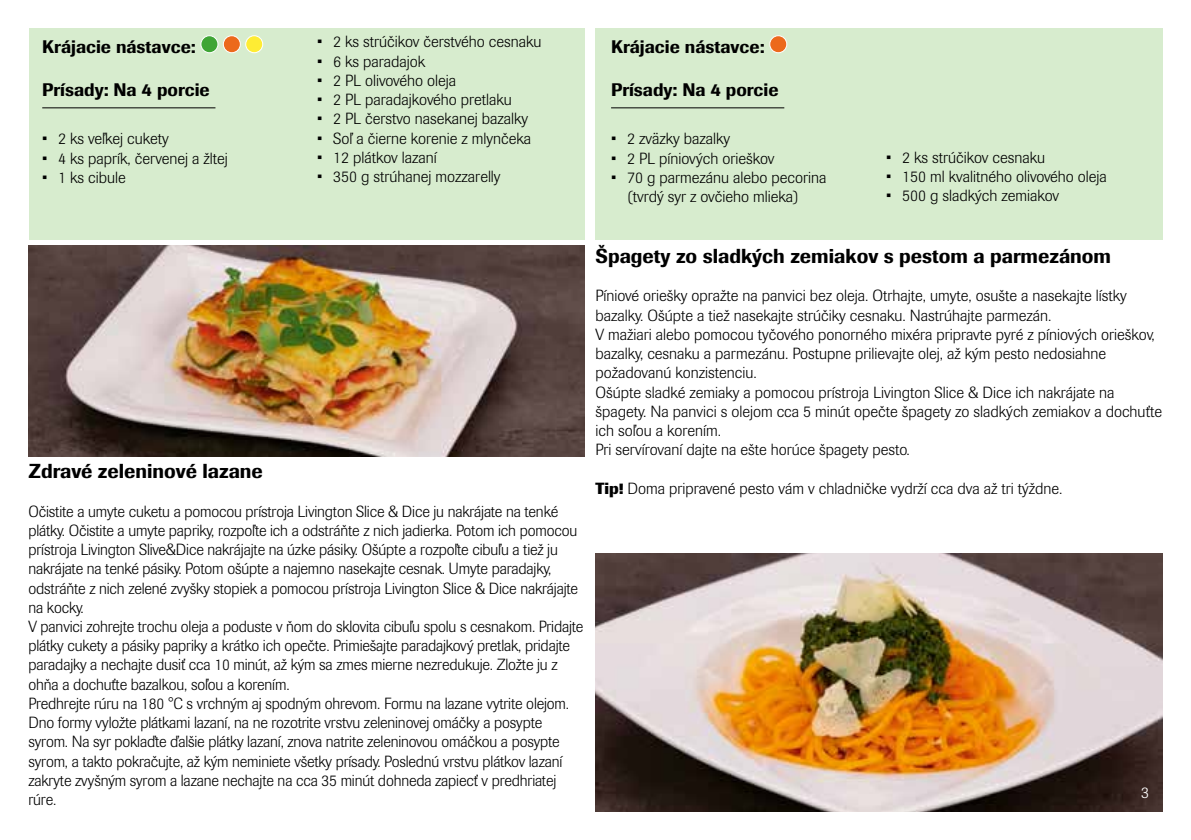
<style>
.page{position:relative;width:1191px;height:840px;background:#fff}
.page>*{position:absolute;margin:0;border:0;box-sizing:border-box;transform-origin:0 0}
.t1{font:500 20px "Imago Pro";color:#000}
.t2{font:500 18px "Imago Pro";color:#000}
.t3{font:300 16px/19.2px "Imago Pro";letter-spacing:-.01em;color:#000}
.t4{font:300 16px "Imago Pro";color:#fff}
.s1{font-weight:700}
</style>
<div class="page">
<div style="left:29px;top:28px;width:555px;height:211px;background:#d7ecce"></div>
<hr style="left:42px;top:107px;width:173px;height:1px;background:#000">
<div style="left:201px;top:36px;width:17px;height:17px;background:#3fa535;border-radius:50%"></div>
<div style="left:201px;top:35px;width:17px;height:18px;border:1px solid #fff;border-radius:50%"></div>
<div style="left:223px;top:36px;width:17px;height:17px;background:#ec691c;border-radius:50%"></div>
<div style="left:223px;top:35px;width:18px;height:18px;border:1px solid #fff;border-radius:50%"></div>
<div style="left:246px;top:36px;width:17px;height:17px;background:#feec34;border-radius:50%"></div>
<div style="left:245px;top:35px;width:18px;height:18px;border:1px solid #fff;border-radius:50%"></div>
<div style="left:595px;top:28px;width:567px;height:211px;background:#d7ecce"></div>
<hr style="left:611px;top:107px;width:173px;height:1px;background:#000">
<div style="left:769px;top:36px;width:18px;height:17px;background:#ec691c;border-radius:50%"></div>
<div style="left:769px;top:35px;width:18px;height:18px;border:1px solid #fff;border-radius:50%"></div>
<img style="left:28px;top:245px;width:556px;height:211px">
<img style="left:595px;top:553px;width:567px;height:258px">
<p class="t2" style="left:42px;top:35px;width:155px">Krájacie nástavce:</p>
<p class="t2" style="left:42px;top:78px;width:169px">Prísady: Na 4 porcie</p>
<p class="t3" style="left:42px;top:129px;width:128px">• 2 ks veľkej cukety</p>
<p class="t3" style="left:42px;top:148px;width:187px">• 4 ks paprík, červenej a žltej</p>
<p class="t3" style="left:42px;top:167px;width:85px">• 1 ks cibule</p>
<p class="t3" style="left:317px;top:32px;width:226px">• 2 ks strúčikov čerstvého cesnaku</p>
<p class="t3" style="left:317px;top:51px;width:109px">• 6 ks paradajok</p>
<p class="t3" style="left:317px;top:70px;width:140px">• 2 PL olivového oleja</p>
<p class="t3" style="left:317px;top:90px;width:196px">• 2 PL paradajkového pretlaku</p>
<p class="t3" style="left:317px;top:109px;width:212px">• 2 PL čerstvo nasekanej bazalky</p>
<p class="t3" style="left:317px;top:128px;width:215px">• Soľ a čierne korenie z mlynčeka</p>
<p class="t3" style="left:317px;top:147px;width:121px">• 12 plátkov lazaní</p>
<p class="t3" style="left:317px;top:166px;width:185px">• 350 g strúhanej mozzarelly</p>
<p class="t2" style="left:611px;top:35px;width:155px">Krájacie nástavce:</p>
<p class="t2" style="left:611px;top:78px;width:169px">Prísady: Na 4 porcie</p>
<p class="t3" style="left:611px;top:129px;width:120px">• 2 zväzky bazalky</p>
<p class="t3" style="left:611px;top:148px;width:165px">• 2 PL píniových orieškov</p>
<p class="t3" style="left:627px;top:167px;width:201px;text-indent:-16px">• 70 g parmezánu alebo pecorina (tvrdý syr z ovčieho mlieka)</p>
<p class="t3" style="left:886px;top:147px;width:160px">• 2 ks strúčikov cesnaku</p>
<p class="t3" style="left:886px;top:166px;width:222px">• 150 ml kvalitného olivového oleja</p>
<p class="t3" style="left:886px;top:186px;width:174px">• 500 g sladkých zemiakov</p>
<p class="t1" style="left:28px;top:458px;width:236px">Zdravé zeleninové lazane</p>
<p class="t3" style="left:28px;top:501px;width:556px">Očistite a umyte cuketu a pomocou prístroja Livington Slice &amp; Dice ju nakrájate na tenké plátky. Očistite a umyte papriky, rozpoľte ich a odstráňte z nich jadierka. Potom ich pomocou prístroja Livington Slive&amp;Dice nakrájajte na úzke pásiky. Ošúpte a rozpoľte cibuľu a tiež ju nakrájate na tenké pásiky. Potom ošúpte a najemno nasekajte cesnak. Umyte paradajky, odstráňte z nich zelené zvyšky stopiek a pomocou prístroja Livington Slice &amp; Dice nakrájajte na kocky.<br>V panvici zohrejte trochu oleja a poduste v ňom do sklovita cibuľu spolu s cesnakom. Pridajte plátky cukety a pásiky papriky a krátko ich opečte. Primiešajte paradajkový pretlak, pridajte paradajky a nechajte dusiť cca 10 minút, až kým sa zmes mierne nezredukuje. Zložte ju z ohňa a dochuťte bazalkou, soľou a korením.<br>Predhrejte rúru na 180 °C s vrchným aj spodným ohrevom. Formu na lazane vytrite olejom.<br>Dno formy vyložte plátkami lazaní, na ne rozotrite vrstvu zeleninovej omáčky a posypte syrom. Na syr poklaďte ďalšie plátky lazaní, znova natrite zeleninovou omáčkou a posypte syrom, a takto pokračujte, až kým neminiete všetky prísady. Poslednú vrstvu plátkov lazaní zakryte zvyšným syrom a lazane nechajte na cca 35 minút dohneda zapiecť v predhriatej rúre.</p>
<p class="t1" style="left:595px;top:243px;width:517px">Špagety zo sladkých zemiakov s pestom a parmezánom</p>
<p class="t3" style="left:595px;top:286px;width:568px">Píniové oriešky opražte na panvici bez oleja. Otrhajte, umyte, osušte a nasekajte lístky bazalky. Ošúpte a tiež nasekajte strúčiky cesnaku. Nastrúhajte parmezán.<br>V mažiari alebo pomocou tyčového ponorného mixéra pripravte pyré z píniových orieškov, bazalky, cesnaku a parmezánu. Postupne prilievajte olej, až kým pesto nedosiahne požadovanú konzistenciu.<br>Ošúpte sladké zemiaky a pomocou prístroja Livington Slice &amp; Dice ich nakrájate na špagety. Na panvici s olejom cca 5 minút opečte špagety zo sladkých zemiakov a dochuťte ich soľou a korením.<br>Pri servírovaní dajte na ešte horúce špagety pesto.</p>
<p class="t3" style="left:595px;top:478px;width:468px"><span class="s1">Tip!</span> Doma pripravené pesto vám v chladničke vydrží cca dva až tri týždne.</p>
<p class="t4" style="left:1141px;top:781px;width:9px">3</p>
</div>
